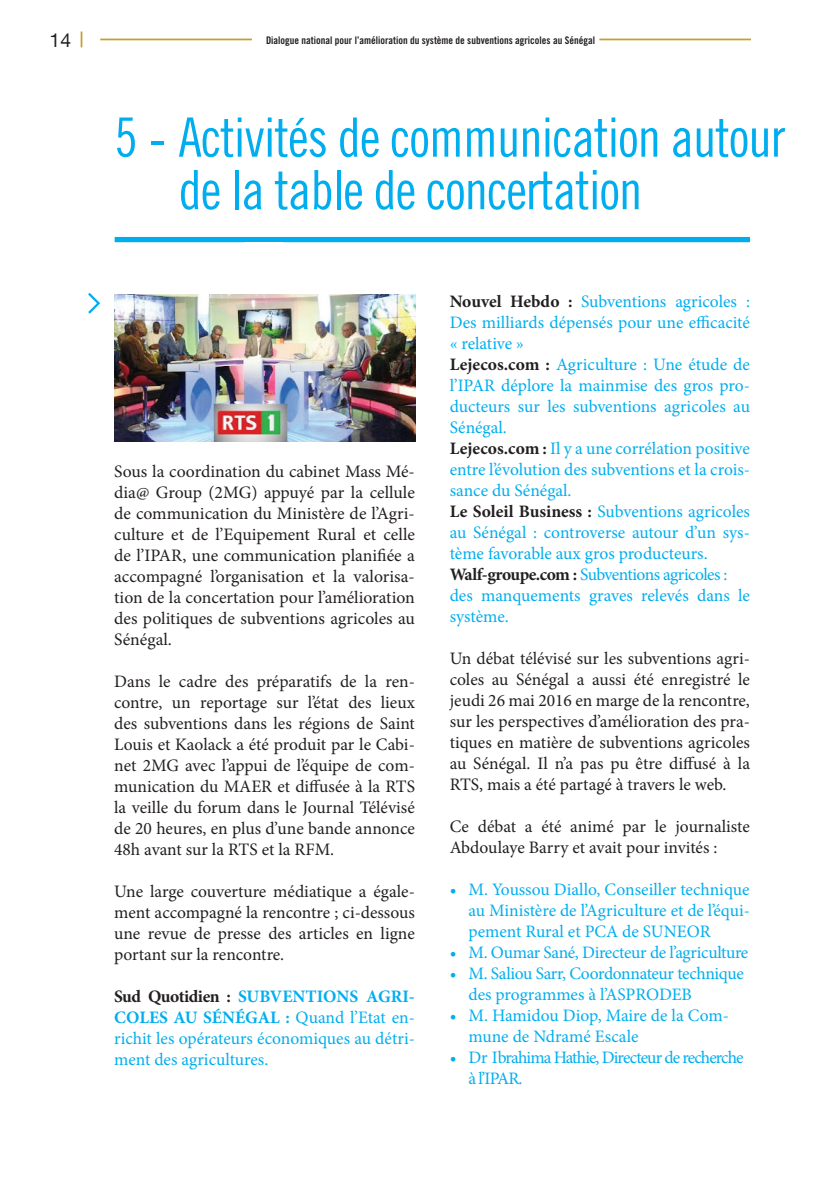
<style>
.page{position:relative;width:819px;height:1191px;background:#fff}
.page>*{position:absolute;margin:0;border:0;box-sizing:border-box;transform-origin:0 0}
.t1{font:54.25px/52.5px "Trade Gothic Cond Eighteen";letter-spacing:-.02em;color:#00aeef}
.t2{font:19.25px "Helvetica Neue";color:#231f20}
.t3{font:17.5px/21px "Minion Pro";color:#231f20;text-align:justify}
.t4{font:17.5px/21px "Minion Pro";letter-spacing:-.005em;color:#00aeef}
.t5{font:17.5px/21px "Minion Pro";letter-spacing:-.05em;color:#00aeef}
.t6{font:10.5px "Trade Gothic Bold Cond Twenty";color:#231f20}
.s1{font-weight:700;color:#231f20}
.s2{font-weight:700}
</style>
<div class="page">
<svg style="left:88px;top:293px;width:12px;height:21px"></svg>
<div style="left:115px;top:237px;width:635px;height:5px;background:#00aeef"></div>
<svg style="left:81px;top:32px;width:1px;height:15px"></svg>
<hr style="left:100px;top:39px;width:152px;height:1px;background:#c79d30">
<hr style="left:599px;top:39px;width:152px;height:1px;background:#c79d30">
<img style="left:115px;top:294px;width:300px;height:148px">
<p class="t2" style="left:50px;top:26px;width:23px">14</p>
<p class="t6" style="left:266px;top:34px;width:330px">Dialogue national pour l’amélioration du système de subventions agricoles au Sénégal</p>
<h1 class="t1" style="left:178px;top:110px;width:608px;text-indent:-64px">5 - Activités de communication autour de la table de concertation</h1>
<p class="t3" style="left:114px;top:461px;width:302px">Sous la coordination du cabinet Mass Mé&shy;dia@ Group (2MG) appuyé par la cellule de communication du Ministère de l’Agri&shy;culture et de l’Equipement Rural et celle de l’IPAR, une communication planifiée a accompagné l’organisation et la valorisa&shy;tion de la concertation pour l’amélioration des politiques de subventions agricoles au Sénégal.</p>
<p class="t3" style="left:114px;top:671px;width:302px">Dans le cadre des préparatifs de la ren&shy;contre, un reportage sur l’état des lieux des subventions dans les régions de Saint Louis et Kaolack a été produit par le Cabi&shy;net 2MG avec l’appui de l’équipe de com&shy;munication du MAER et diffusée à la RTS la veille du forum dans le Journal Télévisé de 20 heures, en plus d’une bande annonce 48h avant sur la RTS et la RFM.</p>
<p class="t3" style="left:114px;top:881px;width:302px">Une large couverture médiatique a égale&shy;ment accompagné la rencontre ; ci-dessous une revue de presse des articles en ligne portant sur la rencontre.</p>
<p class="t4" style="left:114px;top:986px;width:302px;text-align:justify"><span class="s1">Sud Quotidien :</span> <span class="s2">SUBVENTIONS AGRI-COLES AU SÉNÉGAL :</span> Quand l’Etat en&shy;richit les opérateurs économiques au détri&shy;ment des agricultures.</p>
<p class="t4" style="left:449px;top:291px;width:302px"><span class="s1">Nouvel Hebdo :</span> Subventions agricoles :<br>Des milliards dépensés pour une efficacité « relative »<br><span class="s1">Lejecos.com :</span> Agriculture : Une étude de l’IPAR déplore la mainmise des gros pro&shy;ducteurs sur les subventions agricoles au Sénégal.<br><span class="s1">Lejecos.com :</span> Il y a une corrélation positive entre l’évolution des subventions et la crois&shy;sance du Sénégal.<br><span class="s1">Le Soleil Business :</span> Subventions agricoles au Sénégal : controverse autour d’un sys&shy;tème favorable aux gros producteurs.<br><span class="s1">Walf-groupe.com :</span> Subventions agricoles : des manquements graves relevés dans le système.</p>
<p class="t3" style="left:449px;top:648px;width:302px">Un débat télévisé sur les subventions agri&shy;coles au Sénégal a aussi été enregistré le jeudi 26 mai 2016 en marge de la rencontre, sur les perspectives d’amélioration des pra&shy;tiques en matière de subventions agricoles au Sénégal. Il n’a pas pu être diffusé à la RTS, mais a été partagé à travers le web.</p>
<p class="t3" style="left:449px;top:816px;width:302px">Ce débat a été animé par le journaliste<br>Abdoulaye Barry et avait pour invités :</p>
<p class="t4" style="left:468px;top:879px;width:283px;text-align:justify;text-indent:-19px">• M. Youssou Diallo, Conseiller technique au Ministère de l’Agriculture et de l’équi&shy;pement Rural et PCA de SUNEOR</p>
<p class="t4" style="left:449px;top:942px;width:300px">• M. Oumar Sané, Directeur de l’agriculture</p>
<p class="t4" style="left:468px;top:963px;width:277px;text-indent:-19px">• M. Saliou Sarr, Coordonnateur technique des programmes à l’ASPRODEB</p>
<p class="t4" style="left:468px;top:1005px;width:262px;text-indent:-19px">• M. Hamidou Diop, Maire de la Com&shy;mune de Ndramé Escale</p>
<p class="t5" style="left:468px;top:1047px;width:276px;text-indent:-19px">• Dr Ibrahima Hathie, Directeur de recherche à l’IPAR.</p>
</div>
